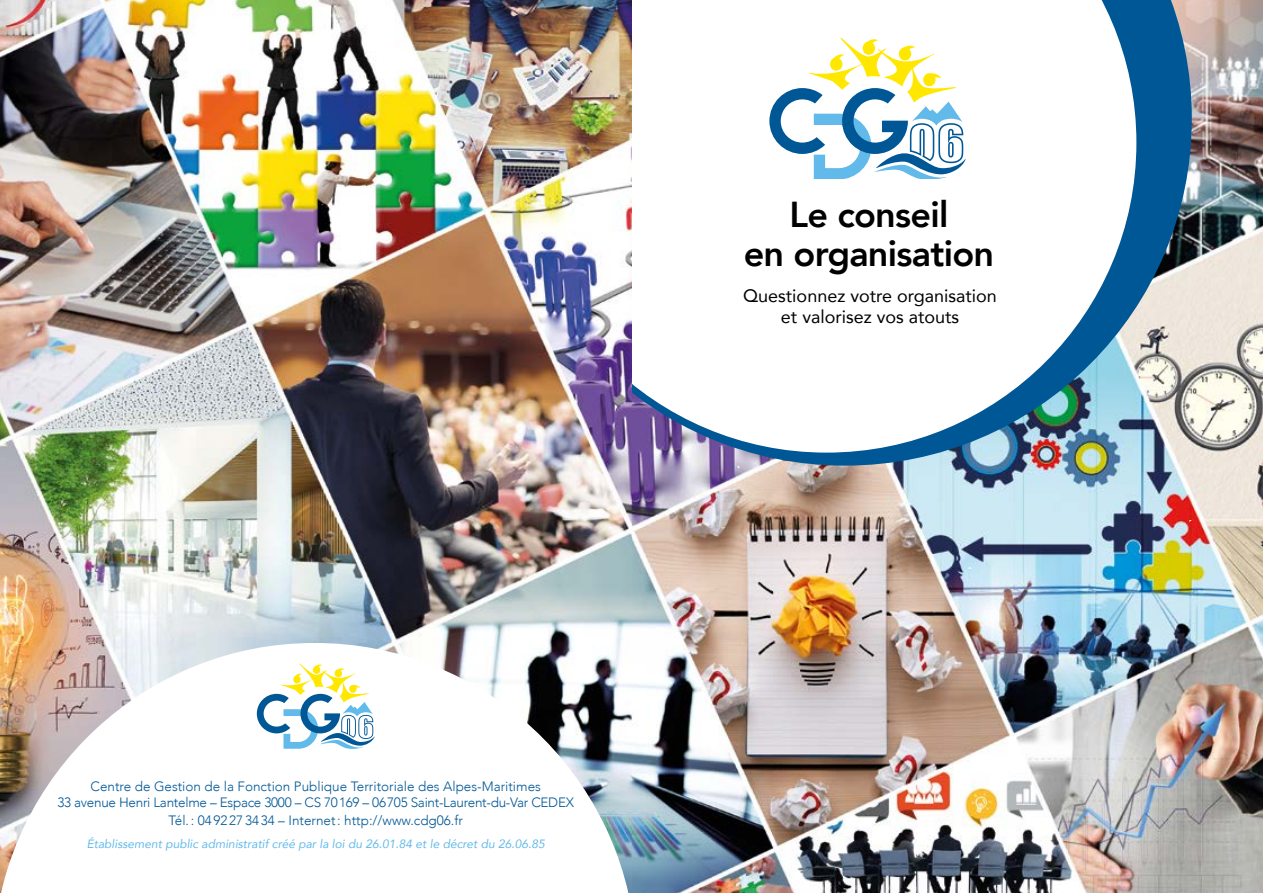
<style>
.page{position:relative;width:1263px;height:893px;background:#fff}
.page>*{position:absolute;margin:0;border:0;box-sizing:border-box;transform-origin:0 0}
.t1{font:800 36px/39px "Avenir";letter-spacing:-.02em;color:#000;text-align:center}
.t2{font:18px/21px "Avenir";color:#000;text-align:center}
.t3{font:300 13.5px/16.2px "Avenir";color:#005795;text-align:center}
.t4{font:italic 12px "Avenir";color:#62baea}
</style>
<div class="page">
<img style="left:631px;top:0;width:632px;height:893px">
<img style="left:631px;top:0;width:561px;height:466px">
<img style="left:0;top:0;width:631px;height:643px">
<img style="left:517px;top:0;width:619px;height:453px">
<svg style="left:769px;top:38px;width:196px;height:141px"></svg>
<svg style="left:0;top:643px;width:635px;height:250px"></svg>
<svg style="left:257px;top:663px;width:118px;height:86px"></svg>
<h1 class="t1" style="left:744px;top:195px;width:252px">Le conseil<br>en organisation</h1>
<h2 class="t2" style="left:743px;top:284px;width:255px">Questionnez votre organisation et valorisez vos atouts</h2>
<p class="t3" style="left:57px;top:778px;width:518px">Centre de Gestion de la Fonction Publique Territoriale des Alpes-Maritimes<br>33 avenue Henri Lantelme – Espace 3000 – CS 70169 – 06705 Saint-Laurent-du-Var CEDEX</p>
<p class="t3" style="left:169px;top:813px;width:296px">Tél.: 0492273434 – Internet: http://www.cdg06.fr</p>
<p class="t4" style="left:87px;top:837px;width:459px">Établissement public administratif créé par la loi du 26.01.84 et le décret du 26.06.85</p>
</div>
